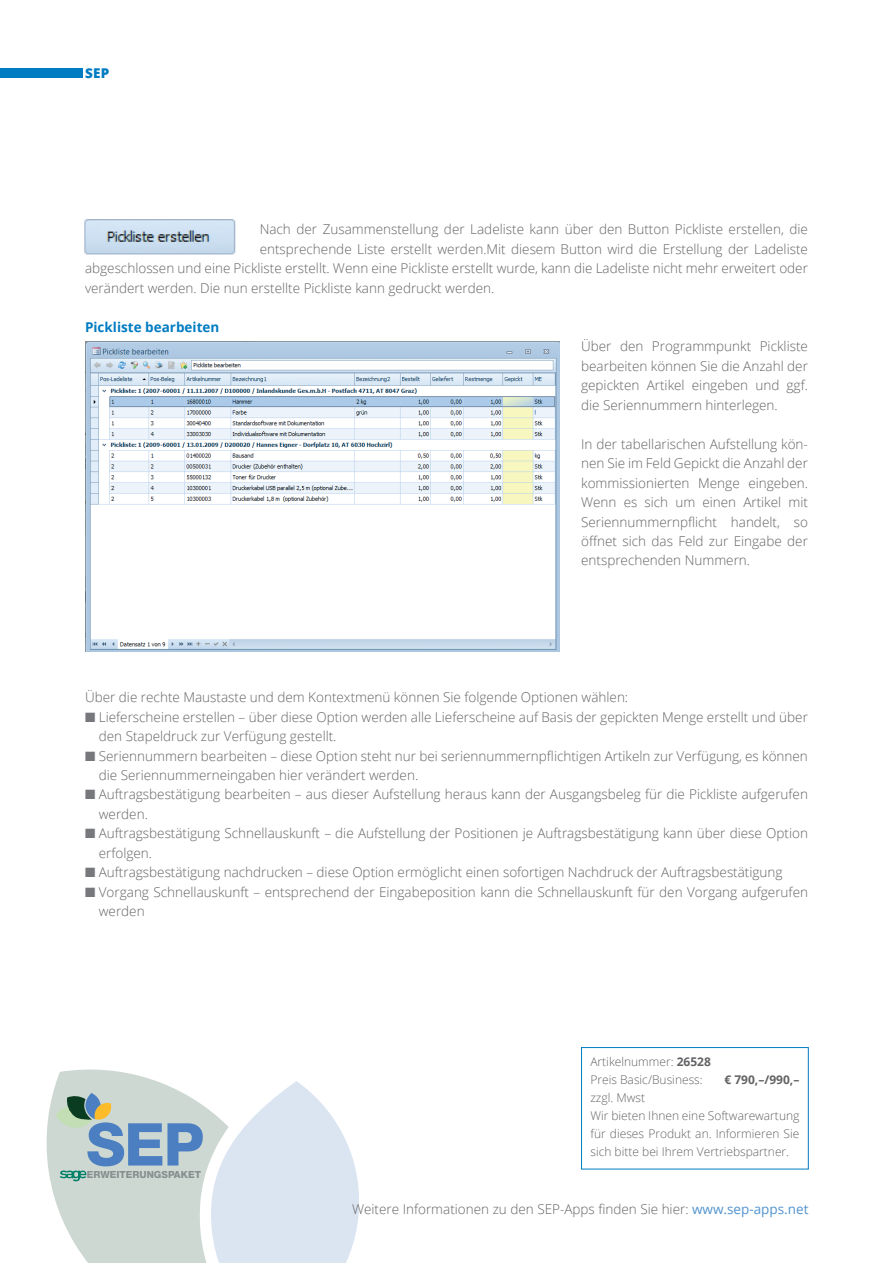
<style>
.page{position:relative;width:893px;height:1263px;background:#fff}
.page>*{position:absolute;margin:0;border:0;box-sizing:border-box;transform-origin:0 0}
.t1{font:800 59.1px "Helvetica Neue LT Com";color:#4b7fc1}
.t2{font:300 13.5px/19.5px "Open Sans";color:#636366}
.t3{font:700 13.5px "Open Sans";color:#007cc2}
.t4{font:800 13.5px "Open Sans";color:#007cc2}
.t5{font:300 12px/18px "Open Sans";color:#636366}
.t6{font:700 12px "Open Sans";color:#636366}
.t7{font:800 9.75px "Helvetica Neue LT Com";color:#868f8e}
.s1{color:#76787b}
.s2{font-weight:700}
.s3{font-weight:400;color:#5293ce}
</style>
<div class="page">
<svg style="left:47px;top:1069px;width:312px;height:194px"></svg>
<div style="left:0;top:68px;width:82px;height:10px;background:#007cc2"></div>
<img style="left:85px;top:341px;width:475px;height:310px">
<img style="left:84px;top:219px;width:152px;height:36px">
<div style="left:581px;top:1047px;width:228px;height:122px;border:1px solid #007cc2"></div>
<p class="t4" style="left:85px;top:63px;width:26px">SEP</p>
<p class="t2" style="left:260px;top:219px;width:550px">Nach der Zusammenstellung der Ladeliste kann über den Button Pickliste erstellen, die</p>
<p class="t2" style="left:260px;top:238px;width:550px">entsprechende Liste erstellt werden.Mit diesem Button wird die Erstellung der Ladeliste</p>
<p class="t2" style="left:85px;top:258px;width:724px">abgeschlossen und eine Pickliste erstellt. Wenn eine Pickliste erstellt wurde, kann die Ladeliste nicht mehr erweitert oder</p>
<p class="t2" style="left:85px;top:277px;width:411px">verändert werden. Die nun erstellte Pickliste kann gedruckt werden.</p>
<p class="t3" style="left:85px;top:317px;width:136px">Pickliste bearbeiten</p>
<p class="t2" style="left:581px;top:336px;width:228px;text-align:justify">Über den Programmpunkt Pickliste bearbeiten können Sie die Anzahl der gepickten Artikel eingeben und ggf. die Seriennummern hinterlegen.</p>
<p class="t2" style="left:581px;top:433px;width:228px;text-align:justify">In der tabellarischen Aufstellung kön&shy;nen Sie im Feld Gepickt die Anzahl der kommissionierten Menge eingeben.<br>Wenn es sich um einen Artikel mit Seriennummernpflicht handelt, so öffnet sich das Feld zur Eingabe der entsprechenden Nummern.</p>
<p class="t2" style="left:85px;top:687px;width:545px">Über die rechte Maustaste und dem Kontextmenü können Sie folgende Optionen wählen:</p>
<p class="t2" style="left:99px;top:706px;width:711px;text-indent:-14px"><span class="s1">■</span> Lieferscheine erstellen – über diese Option werden alle Lieferscheine auf Basis der gepickten Menge erstellt und über den Stapeldruck zur Verfügung gestellt.</p>
<p class="t2" style="left:99px;top:745px;width:711px;text-indent:-14px"><span class="s1">■</span> Seriennummern bearbeiten – diese Option steht nur bei seriennummernpflichtigen Artikeln zur Verfügung, es können die Seriennummerneingaben hier verändert werden.</p>
<p class="t2" style="left:99px;top:784px;width:711px;text-indent:-14px"><span class="s1">■</span> Auftragsbestätigung bearbeiten – aus dieser Aufstellung heraus kann der Ausgangsbeleg für die Pickliste aufgerufen werden.</p>
<p class="t2" style="left:99px;top:823px;width:711px;text-indent:-14px"><span class="s1">■</span> Auftragsbestätigung Schnellauskunft – die Aufstellung der Positionen je Auftragsbestätigung kann über diese Option erfolgen.</p>
<p class="t2" style="left:85px;top:862px;width:699px"><span class="s1">■</span> Auftragsbestätigung nachdrucken – diese Option ermöglicht einen sofortigen Nachdruck der Auftragsbestätigung</p>
<p class="t2" style="left:99px;top:882px;width:711px;text-indent:-14px"><span class="s1">■</span> Vorgang Schnellauskunft – entsprechend der Eingabeposition kann die Schnellauskunft für den Vorgang aufgerufen werden</p>
<h1 class="t1" style="left:86px;top:1109px;width:120px">SEP</h1>
<p class="t7" style="left:87px;top:1169px;width:116px">ERWEITERUNGSPAKET</p>
<p class="t5" style="left:590px;top:1052px;width:122px">Artikelnummer: <span class="s2">26528<br></span>Preis Basic/Business:</p>
<p class="t6" style="left:724px;top:1071px;width:76px">€ 790,–/990,–</p>
<p class="t5" style="left:590px;top:1088px;width:211px">zzgl. Mwst<br>Wir bieten Ihnen eine Softwarewartung für dieses Produkt an. Informieren Sie sich bitte bei Ihrem Vertriebspartner.</p>
<p class="t2" style="left:352px;top:1199px;width:458px">Weitere Informationen zu den SEP-Apps finden Sie hier: <span class="s3">www.sep-apps.net</span></p>
</div>
